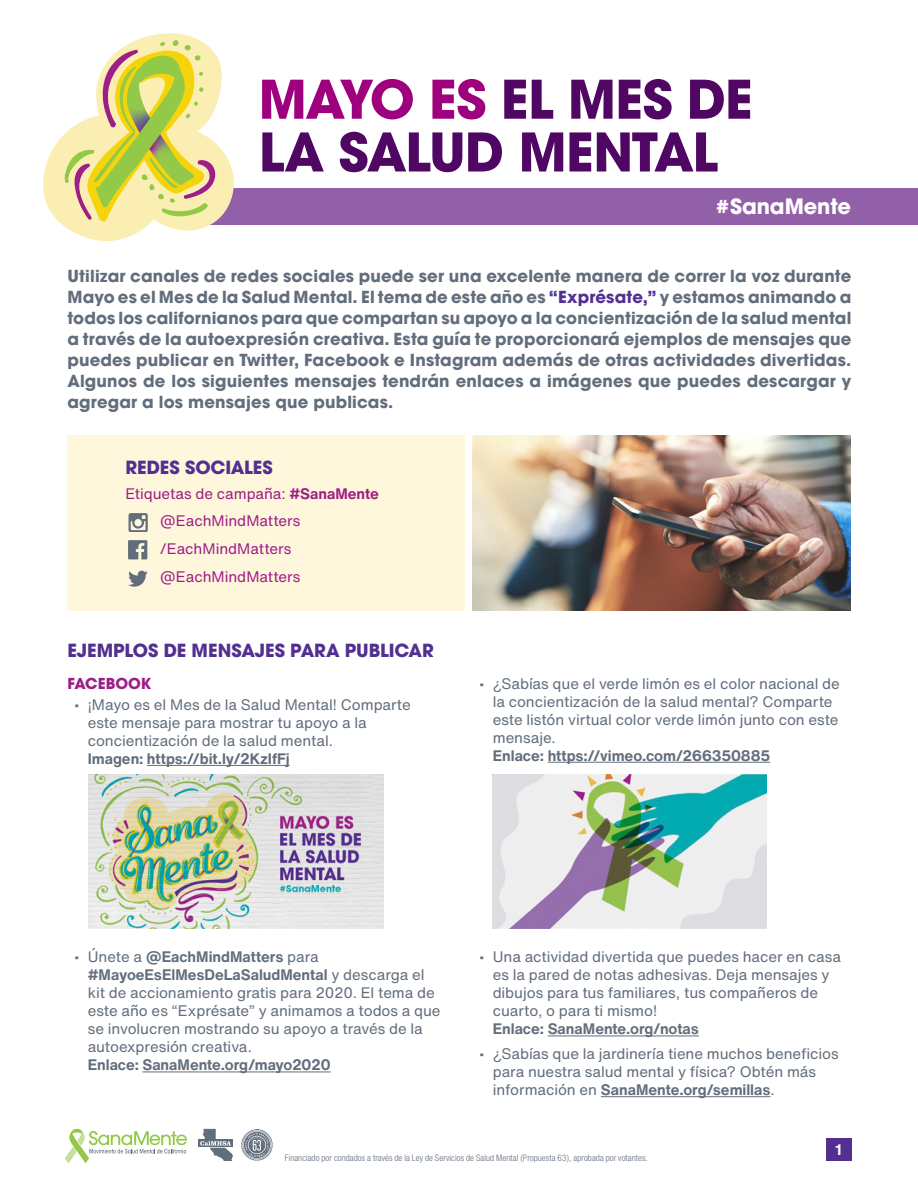
<style>
.page{position:relative;width:918px;height:1188px;background:#fff}
.page>*{position:absolute;margin:0;border:0;box-sizing:border-box;transform-origin:0 0}
.t1{font:700 52.8px/52.8px "Avant Garde";letter-spacing:-.025em;color:#500764}
.t2{font:700 21px "Avant Garde";letter-spacing:-.005em;color:#fff}
.sub{font:700 18px "Avant Garde";letter-spacing:-.005em;color:#522f90}
.intro_copy{font:700 16.5px/21px "Avant Garde";letter-spacing:.01em;color:#626e7b;text-align:justify}
.t3{font:15px/18px "Helvetica Now Text";letter-spacing:-.005em;color:#626e7b}
.copy_1{font:15px "Helvetica Now Text";letter-spacing:-.005em;color:#9d1e87}
.sub-2{font:15px "Helvetica Now Text";letter-spacing:-.005em;color:#9d1e87}
.sub-3{font:700 15px "Avant Garde";letter-spacing:-.005em;color:#9d1e87}
.t4{font:700 15px "Helvetica Now Text";color:#fff}
.t5{font:300 condensed 9px "Helvetica Neue";letter-spacing:.01em;color:#626e7b}
.s1{color:#9e007e}
.s2{color:#522f90}
.s3{font-weight:700}
</style>
<div class="page">
<div style="left:826px;top:1139px;width:25px;height:22px;background:#522f90"></div>
<svg style="left:65px;top:1129px;width:122px;height:34px"></svg>
<div style="left:199px;top:1140px;width:34px;height:7px;background:#626e7b"></div>
<svg style="left:200px;top:1129px;width:33px;height:32px"></svg>
<svg style="left:241px;top:1129px;width:32px;height:32px"></svg>
<div style="left:186px;top:188px;width:732px;height:37px;background:#9260a8"></div>
<svg style="left:43px;top:33px;width:191px;height:208px"></svg>
<div style="left:68px;top:435px;width:397px;height:176px;background:#fef7db"></div>
<img style="left:472px;top:435px;width:378px;height:176px">
<svg style="left:128px;top:571px;width:20px;height:16px"></svg>
<svg style="left:129px;top:513px;width:19px;height:19px"></svg>
<svg style="left:128px;top:540px;width:19px;height:19px"></svg>
<hr style="left:147px;top:765px;width:143px;height:1px;background:#626e7b">
<hr style="left:548px;top:762px;width:222px;height:1px;background:#626e7b">
<hr style="left:142px;top:1072px;width:189px;height:1px;background:#626e7b">
<img style="left:89px;top:774px;width:294px;height:155px">
<hr style="left:548px;top:1036px;width:151px;height:1px;background:#626e7b">
<hr style="left:601px;top:1096px;width:169px;height:1px;background:#626e7b">
<img style="left:492px;top:774px;width:275px;height:155px">
<h1 class="t1" style="left:259px;top:73px;width:496px"><span class="s1">MAYO ES</span> EL MES DE<br>LA SALUD MENTAL</h1>
<h2 class="t2" style="left:716px;top:193px;width:136px">#SanaMente</h2>
<p class="intro_copy" style="left:68px;top:265px;width:785px">Utilizar canales de redes sociales puede ser una excelente manera de correr la voz durante Mayo es el Mes de la Salud Mental. El tema de este año es <span class="s2">“Exprésate,”</span> y estamos animando a todos los californianos para que compartan su apoyo a la concientización de la salud mental a través de la autoexpresión creativa. Esta guía te proporcionará ejemplos de mensajes que puedes publicar en Twitter, Facebook e Instagram además de otras actividades divertidas.<br>Algunos de los siguientes mensajes tendrán enlaces a imágenes que puedes descargar y agregar a los mensajes que publicas.</p>
<p class="sub" style="left:125px;top:456px;width:149px">REDES SOCIALES</p>
<p class="sub-2" style="left:125px;top:482px;width:255px">Etiquetas de campaña: <span class="s3">#SanaMente</span></p>
<p class="copy_1" style="left:160px;top:510px;width:142px">@EachMindMatters</p>
<p class="copy_1" style="left:160px;top:537px;width:133px">/EachMindMatters</p>
<p class="copy_1" style="left:160px;top:565px;width:142px">@EachMindMatters</p>
<p class="sub" style="left:68px;top:639px;width:368px">EJEMPLOS DE MENSAJES PARA PUBLICAR</p>
<p class="sub-3" style="left:68px;top:673px;width:85px">FACEBOOK</p>
<p class="t3" style="left:88px;top:695px;width:325px;text-indent:-14px">• ¡Mayo es el Mes de la Salud Mental! Comparte este mensaje para mostrar tu apoyo a la concientización de la salud mental.<br><span class="s3">Imagen: https://bit.ly/2KzIfFj</span></p>
<p class="t3" style="left:493px;top:674px;width:349px;text-indent:-14px">• ¿Sabías que el verde limón es el color nacional de la concientización de la salud mental? Comparte este listón virtual color verde limón junto con este mensaje.<br><span class="s3">Enlace: https://vimeo.com/266350885</span></p>
<p class="t3" style="left:88px;top:948px;width:354px;text-indent:-14px">• Únete a <span class="s3">@EachMindMatters</span> para <span class="s3">#MayoeEsElMesDeLaSaludMental</span> y descarga el kit de accionamiento gratis para 2020. El tema de este año es “Exprésate” y animamos a todos a que se involucren mostrando su apoyo a través de la autoexpresión creativa.<br><span class="s3">Enlace: SanaMente.org/mayo2020</span></p>
<p class="t3" style="left:493px;top:948px;width:350px;text-indent:-14px">• Una actividad divertida que puedes hacer en casa es la pared de notas adhesivas. Deja mensajes y dibujos para tus familiares, tus compañeros de cuarto, o para ti mismo!<br><span class="s3">Enlace: SanaMente.org/notas</span></p>
<p class="t3" style="left:493px;top:1044px;width:348px;text-indent:-14px">• ¿Sabías que la jardinería tiene muchos beneficios para nuestra salud mental y física? Obtén más información en <span class="s3">SanaMente.org/semillas</span>.</p>
<p class="t5" style="left:285px;top:1152px;width:365px">Financiado por condados a través de la Ley de Servicios de Salud Mental (Propuesta 63), aprobada por votantes.</p>
<p class="t4" style="left:835px;top:1139px;width:8px">1</p>
</div>
